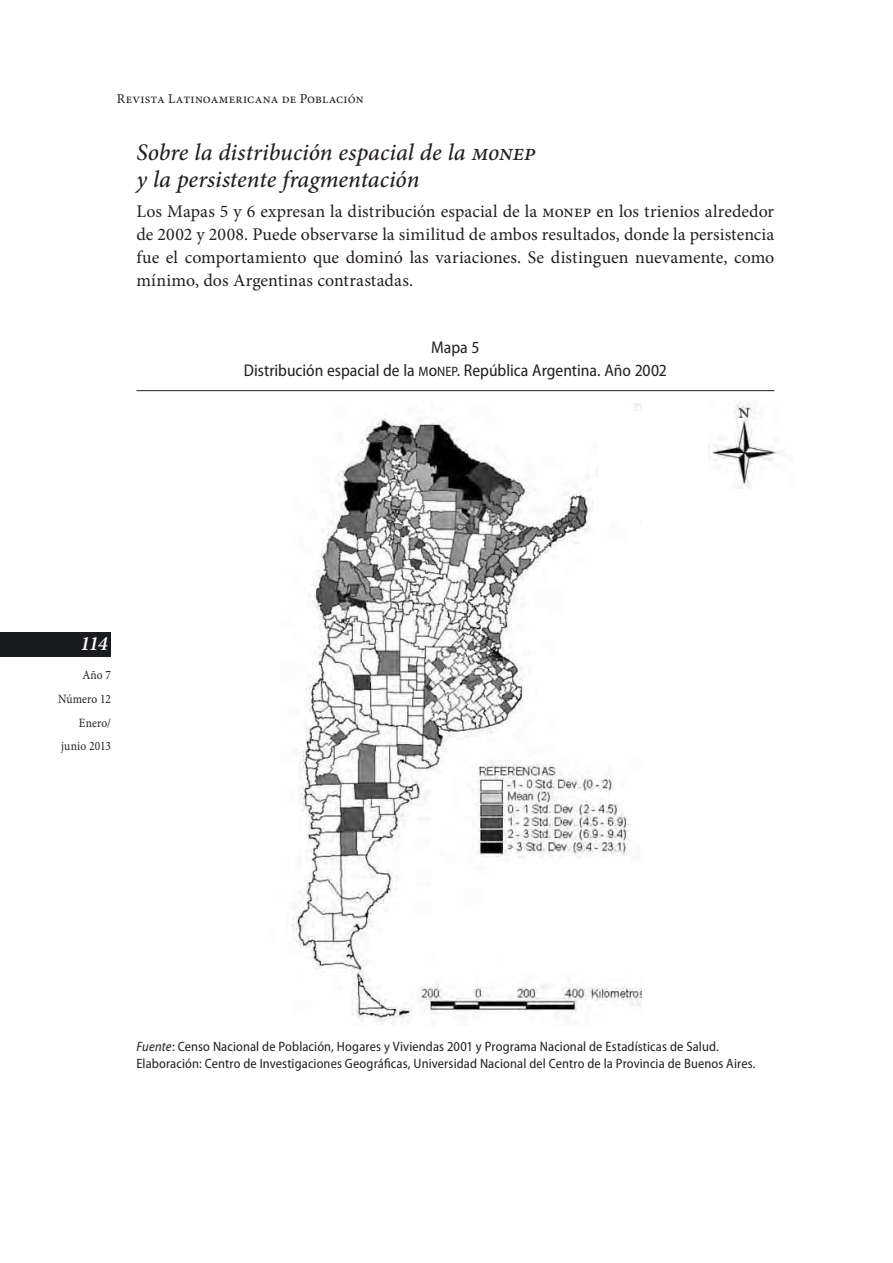
<style>
.page{position:relative;width:893px;height:1263px;background:#fff}
.page>*{position:absolute;margin:0;border:0;box-sizing:border-box;transform-origin:0 0}
.t1{font:italic 500 23.85px/27.3px "Minion Pro";color:#231f20}
.t2{font:italic 600 20.4px "Minion Pro";color:#fff}
.t3{font:17.85px/23px "Minion Pro";letter-spacing:.01em;color:#231f20;text-align:justify}
.t4{font:semi-condensed 16.95px/23px "Myriad Pro";color:#231f20;text-align:center}
.t5{font:semi-condensed 13.65px/17px "Myriad Pro";letter-spacing:.01em;color:#231f20}
.t6{font:13.65px "Minion Pro";letter-spacing:.01em;color:#231f20}
.t7{font:12.75px/23.9px "Minion Pro";color:#231f20;text-align:right;scale:.9 1}
.s1{font-family:"Myriad Pro Semi Cn SC800";font-stretch:normal;font-size:13.65px}
.s2{font-style:italic}
</style>
<div class="page">
<div style="left:0;top:632px;width:110px;height:24px;background:#1a1b1e"></div>
<hr style="left:136px;top:390px;width:638px;height:1px;background:#231f20">
<img style="left:292px;top:404px;width:349px;height:617px">
<div style="left:598px;top:411px;width:140px;height:106px;background:#fff"></div>
<img style="left:708px;top:402px;width:75px;height:87px">
<p class="t6" style="left:117px;top:93px;width:248px">Revista Latinoamericana de Población</p>
<h1 class="t1" style="left:136px;top:141px;width:401px">Sobre la distribución espacial de la monep y la persistente fragmentación</h1>
<p class="t3" style="left:136px;top:201px;width:639px">Los Mapas 5 y 6 expresan la distribución espacial de la monep en los trienios alrededor de 2002 y 2008. Puede observarse la similitud de ambos resultados, donde la persistencia fue el comportamiento que dominó las variaciones. Se distinguen nuevamente, como mínimo, dos Argentinas contrastadas.</p>
<p class="t2" style="left:80px;top:631px;width:29px">114</p>
<p class="t7" style="left:58px;top:664px;width:60px">Año 7<br>Número 12<br>Enero/ junio 2013</p>
<p class="t4" style="left:244px;top:337px;width:424px">Mapa 5<br>Distribución espacial de la <span class="s1">M</span>o<span class="s1">NEP</span>. República Argentina. Año 2002</p>
<p class="t5" style="left:136px;top:1039px;width:621px"><span class="s2">Fuente</span>: Censo Nacional de Población, Hogares y Viviendas 2001 y Programa Nacional de Estadísticas de Salud.<br>Elaboración: Centro de Investigaciones Geográficas, Universidad Nacional del Centro de la Provincia de Buenos Aires.</p>
</div>
